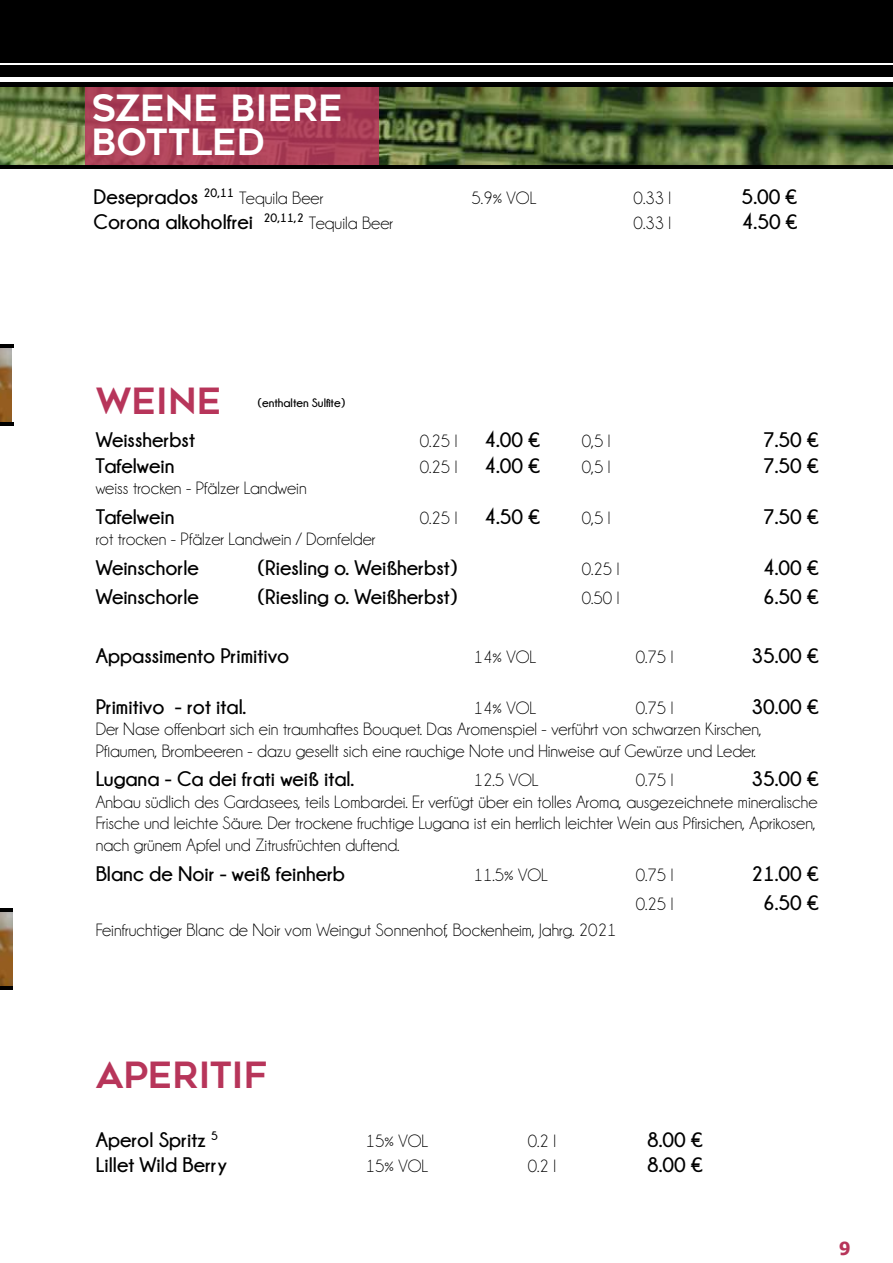
<style>
.page{position:relative;width:893px;height:1263px;background:#fff}
.page>*{position:absolute;margin:0;border:0;box-sizing:border-box;transform-origin:0 0}
.t1{font:36px/34.8px "Geometos";color:#fff}
.t2{font:36px "Geometos";color:#b7355a}
.t3{font:700 21px "Champagne&Limousines";color:#000}
.t4{font:18px/21.6px "Champagne&Limousines";color:#000}
.t5{font:700 18px "Tahoma";color:#b7355a}
.t6{font:700 12.3px "Champagne&Limousines";color:#000}
.s1{font-weight:700;font-size:21px}
.s2{font-weight:400;font-size:18px}
</style>
<div class="page">
<img style="left:0;top:348px;width:11px;height:74px">
<img style="left:0;top:911px;width:13px;height:75px">
<svg style="left:0;top:986px;width:12px;height:3px"></svg>
<svg style="left:0;top:908px;width:13px;height:3px"></svg>
<hr style="left:0;top:344px;width:13px;height:4px;background:#000">
<svg style="left:0;top:422px;width:13px;height:3px"></svg>
<img style="left:0;top:86px;width:893px;height:80px">
<svg style="left:85px;top:86px;width:293px;height:80px;background:#a43c54"></svg>
<div style="left:0;top:0;width:893px;height:62px;background:#000"></div>
<div style="left:0;top:66px;width:893px;height:11px;background:#000"></div>
<hr style="left:0;top:166px;width:893px;height:3px;background:#000">
<hr style="left:0;top:82px;width:893px;height:4px;background:#000">
<h1 class="t1" style="left:92px;top:90px;width:253px">SZENE BIERE<br>BOTTLED</h1>
<p class="t4" style="left:94px;top:187px;width:231px"><span class="s1">Deseprados</span> <sup>20,11</sup> Tequila Beer</p>
<p class="t4" style="left:472px;top:187px;width:67px">5.9% VOL</p>
<p class="t4" style="left:634px;top:187px;width:39px">0.33 l</p>
<p class="t3" style="left:742px;top:185px;width:57px">5.00 €</p>
<p class="t3" style="left:94px;top:210px;width:301px">Corona alkoholfrei <sup>20,11,2</sup> <span class="s2">Tequila Beer</span></p>
<p class="t4" style="left:634px;top:213px;width:39px">0.33 l</p>
<p class="t3" style="left:742px;top:210px;width:57px">4.50 €</p>
<h1 class="t2" style="left:96px;top:381px;width:127px">WEINE</h1>
<p class="t6" style="left:258px;top:396px;width:89px">(enthalten Sulfite)</p>
<p class="t3" style="left:96px;top:429px;width:101px">Weissherbst</p>
<p class="t4" style="left:420px;top:431px;width:39px">0.25 l</p>
<p class="t3" style="left:484px;top:429px;width:57px">4.00 €</p>
<p class="t4" style="left:582px;top:431px;width:30px">0,5 l</p>
<p class="t3" style="left:763px;top:429px;width:57px">7.50 €</p>
<p class="t3" style="left:96px;top:454px;width:80px">Tafelwein</p>
<p class="t4" style="left:420px;top:456px;width:39px">0.25 l</p>
<p class="t3" style="left:484px;top:454px;width:57px">4.00 €</p>
<p class="t4" style="left:582px;top:456px;width:30px">0,5 l</p>
<p class="t3" style="left:763px;top:454px;width:57px">7.50 €</p>
<p class="t4" style="left:96px;top:478px;width:213px">weiss trocken - Pfälzer Landwein</p>
<p class="t3" style="left:96px;top:505px;width:80px">Tafelwein</p>
<p class="t4" style="left:420px;top:507px;width:39px">0.25 l</p>
<p class="t3" style="left:484px;top:505px;width:57px">4.50 €</p>
<p class="t4" style="left:582px;top:507px;width:30px">0,5 l</p>
<p class="t3" style="left:763px;top:505px;width:57px">7.50 €</p>
<p class="t4" style="left:96px;top:529px;width:281px">rot trocken - Pfälzer Landwein / Dornfelder</p>
<p class="t3" style="left:96px;top:556px;width:105px">Weinschorle</p>
<p class="t3" style="left:258px;top:556px;width:201px">(Riesling o. Weißherbst)</p>
<p class="t4" style="left:582px;top:558px;width:39px">0.25 l</p>
<p class="t3" style="left:763px;top:556px;width:57px">4.00 €</p>
<p class="t3" style="left:96px;top:585px;width:105px">Weinschorle</p>
<p class="t3" style="left:258px;top:585px;width:201px">(Riesling o. Weißherbst)</p>
<p class="t4" style="left:582px;top:588px;width:39px">0.50 l</p>
<p class="t3" style="left:763px;top:585px;width:57px">6.50 €</p>
<p class="t3" style="left:96px;top:644px;width:195px">Appassimento Primitivo</p>
<p class="t4" style="left:474px;top:646px;width:64px">14% VOL</p>
<p class="t4" style="left:636px;top:646px;width:39px">0.75 l</p>
<p class="t3" style="left:751px;top:644px;width:69px">35.00 €</p>
<p class="t3" style="left:96px;top:695px;width:152px">Primitivo - rot ital.</p>
<p class="t4" style="left:474px;top:697px;width:64px">14% VOL</p>
<p class="t4" style="left:636px;top:697px;width:39px">0.75 l</p>
<p class="t3" style="left:751px;top:695px;width:69px">30.00 €</p>
<p class="t4" style="left:96px;top:718px;width:668px">Der Nase offenbart sich ein traumhaftes Bouquet. Das Aromenspiel - verführt von schwarzen Kirschen,<br>Pflaumen, Brombeeren - dazu gesellt sich eine rauchige Note und Hinweise auf Gewürze und Leder.</p>
<p class="t3" style="left:96px;top:767px;width:260px">Lugana - Ca dei frati weiß ital.</p>
<p class="t4" style="left:474px;top:770px;width:67px">12.5 VOL</p>
<p class="t4" style="left:636px;top:770px;width:39px">0.75 l</p>
<p class="t3" style="left:751px;top:767px;width:69px">35.00 €</p>
<p class="t4" style="left:96px;top:791px;width:723px;text-align:justify">Anbau südlich des Gardasees, teils Lombardei. Er verfügt über ein tolles Aroma, ausgezeichnete mineralische Frische und leichte Säure. Der trockene fruchtige Lugana ist ein herrlich leichter Wein aus Pfirsichen, Aprikosen, nach grünem Apfel und Zitrusfrüchten duftend.</p>
<p class="t3" style="left:96px;top:862px;width:251px">Blanc de Noir - weiß feinherb</p>
<p class="t4" style="left:474px;top:864px;width:76px">11.5% VOL</p>
<p class="t4" style="left:636px;top:864px;width:39px">0.75 l</p>
<p class="t3" style="left:751px;top:862px;width:69px">21.00 €</p>
<p class="t4" style="left:636px;top:893px;width:39px">0.25 l</p>
<p class="t3" style="left:763px;top:891px;width:57px">6.50 €</p>
<p class="t4" style="left:96px;top:919px;width:522px">Feinfruchtiger Blanc de Noir vom Weingut Sonnenhof, Bockenheim, Jahrg. 2021</p>
<h1 class="t2" style="left:96px;top:1055px;width:173px">APERITIF</h1>
<p class="t3" style="left:96px;top:1128px;width:124px">Aperol Spritz <sup>5</sup></p>
<p class="t4" style="left:366px;top:1130px;width:64px">15% VOL</p>
<p class="t4" style="left:528px;top:1130px;width:30px">0.2 l</p>
<p class="t3" style="left:647px;top:1128px;width:57px">8.00 €</p>
<p class="t3" style="left:96px;top:1153px;width:133px">Lillet Wild Berry</p>
<p class="t4" style="left:366px;top:1155px;width:64px">15% VOL</p>
<p class="t4" style="left:528px;top:1155px;width:30px">0.2 l</p>
<p class="t3" style="left:647px;top:1153px;width:57px">8.00 €</p>
<p class="t5" style="left:839px;top:1235px;width:13px">9</p>
</div>
